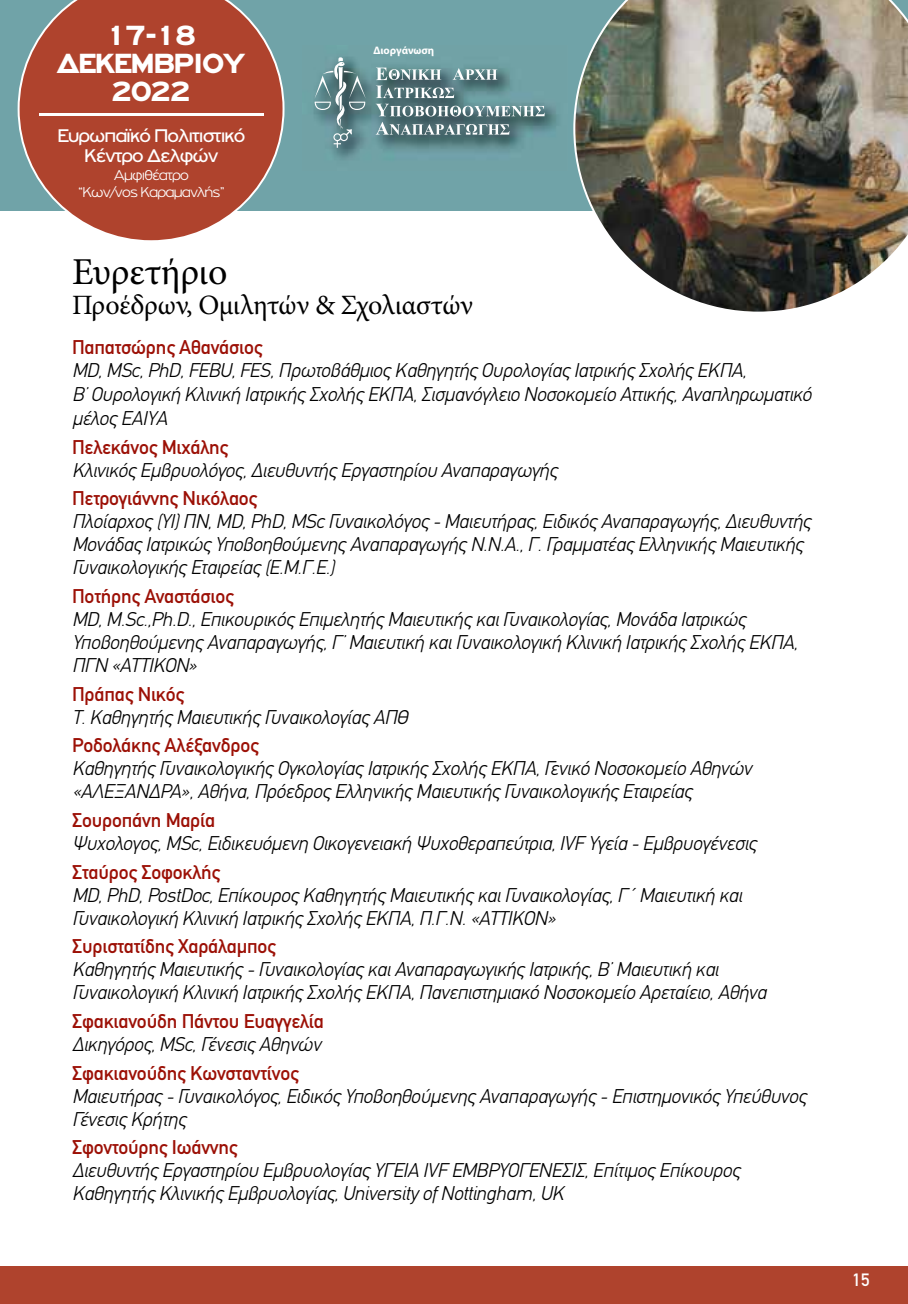
<style>
.page{position:relative;width:908px;height:1304px;background:#fff}
.page>*{position:absolute;margin:0;border:0;box-sizing:border-box;transform-origin:0 0}
.t1{font:38px "Minion Pro";letter-spacing:-.01em;color:#000}
.t2{font:900 29.6px/27.8px "PF Highway Gothic Ext";letter-spacing:-.05em;color:#fff;text-align:center}
.t3{font:28px "Minion Pro";letter-spacing:-.02em;color:#000}
.t4{font:italic 300 20px/23px "PF Din Text";letter-spacing:-.01em;color:#000}
.t5{font:500 20px "PF Din Text";letter-spacing:-.01em;color:#9c1006}
.t6{font:19.6px/20.2px "PF Highway Gothic Ext";letter-spacing:-.05em;color:#fff;text-align:center}
.t7{font:500 18px "PF Din Text";color:#fff}
.t8{font:300 15.2px/17.6px "PF Highway Gothic Ext";letter-spacing:-.05em;color:#fff;text-align:center}
.t9{font:700 10.8px "Myriad Pro";letter-spacing:-.005em;color:#fff}
</style>
<div class="page">
<div style="left:0;top:0;width:907px;height:211px;background:#70a3a8"></div>
<svg style="left:18px;top:0;width:266px;height:241px;fill:#af432d"></svg>
<hr style="left:39px;top:114px;width:224px;height:2px;background:#fff">
<div style="left:0;top:1266px;width:907px;height:38px;background:#af432d"></div>
<img style="left:573px;top:0;width:334px;height:312px">
<img style="left:332px;top:66px;width:226px;height:94px">
<svg style="left:452px;top:68px;width:45px;height:12px"></svg>
<svg style="left:376px;top:68px;width:65px;height:12px"></svg>
<svg style="left:376px;top:86px;width:78px;height:12px"></svg>
<svg style="left:375px;top:104px;width:169px;height:12px;background:#8aa2a6"></svg>
<svg style="left:375px;top:122px;width:134px;height:13px;background:#80979b"></svg>
<svg style="left:314px;top:57px;width:51px;height:91px"></svg>
<h2 class="t2" style="left:57px;top:21px;width:190px">17-18 ∆ΕΚΕΜΒΡΙΟΥ<br>2022</h2>
<p class="t6" style="left:57px;top:126px;width:189px">Ευρωπαϊκό Πολιτιστικό<br>Κέντρο ∆ελφών</p>
<p class="t8" style="left:78px;top:166px;width:148px">Αµφιθέατρο<br>“Κων/νος Καραµανλής”</p>
<p class="t9" style="left:373px;top:43px;width:62px">Διοργάνωση</p>
<h1 class="t1" style="left:72px;top:247px;width:157px">Ευρετήριο</h1>
<h3 class="t3" style="left:72px;top:286px;width:402px">Προέδρων, Ομιλητών &amp; Σχολιαστών</h3>
<p class="t5" style="left:72px;top:336px;width:192px">Παπατσώρης Αθανάσιος</p>
<p class="t4" style="left:72px;top:358px;width:740px;line-height:24px">MD, MSc, PhD, FEBU, FES, Πρωτοβάθμιος Καθηγητής Ουρολογίας Ιατρικής Σχολής ΕΚΠΑ,<br>Β’ Ουρολογική Κλινική Ιατρικής Σχολής ΕΚΠΑ, Σισμανόγλειο Νοσοκομείο Αττικής, Αναπληρωματικό μέλος ΕΑΙΥΑ</p>
<p class="t5" style="left:72px;top:435px;width:157px">Πελεκάνος Μιχάλης</p>
<p class="t4" style="left:72px;top:458px;width:486px">Κλινικός Εμβρυολόγος, Διευθυντής Εργαστηρίου Αναπαραγωγής</p>
<p class="t5" style="left:72px;top:487px;width:186px">Πετρογιάννης Νικόλαος</p>
<p class="t4" style="left:72px;top:510px;width:739px">Πλοίαρχος (ΥΙ) ΠΝ, MD, PhD, MSc Γυναικολόγος - Μαιευτήρας, Ειδικός Αναπαραγωγής, Διευθυντής<br>Μονάδας Ιατρικώς Υποβοηθούμενης Αναπαραγωγής Ν.Ν.Α., Γ. Γραμματέας Ελληνικής Μαιευτικής<br>Γυναικολογικής Εταιρείας (Ε.Μ.Γ.Ε.)</p>
<p class="t5" style="left:72px;top:585px;width:163px">Ποτήρης Αναστάσιος</p>
<p class="t4" style="left:72px;top:608px;width:727px">MD, M.Sc.,Ph.D., Επικουρικός Επιμελητής Μαιευτικής και Γυναικολογίας, Μονάδα Ιατρικώς<br>Υποβοηθούμενης Αναπαραγωγής, Γ’ Μαιευτική και Γυναικολογική Κλινική Ιατρικής Σχολής ΕΚΠΑ,<br>ΠΓΝ «ΑΤΤΙΚΟΝ»</p>
<p class="t5" style="left:72px;top:682px;width:113px">Πράπας Νικός</p>
<p class="t4" style="left:72px;top:705px;width:337px">Τ. Καθηγητής Μαιευτικής Γυναικολογίας ΑΠΘ</p>
<p class="t5" style="left:72px;top:734px;width:188px">Ροδολάκης Αλέξανδρος</p>
<p class="t4" style="left:72px;top:757px;width:681px">Καθηγητής Γυναικολογικής Ογκολογίας Ιατρικής Σχολής ΕΚΠΑ, Γενικό Νοσοκομείο Αθηνών «ΑΛΕΞΑΝΔΡΑ», Αθήνα, Πρόεδρος Ελληνικής Μαιευτικής Γυναικολογικής Εταιρείας</p>
<p class="t5" style="left:72px;top:809px;width:145px">Σουροπάνη Μαρία</p>
<p class="t4" style="left:72px;top:832px;width:685px">Ψυχολογος, ΜSc, Ειδικευόμενη Οικογενειακή Ψυχοθεραπεύτρια, IVF Υγεία - Εμβρυογένεσις</p>
<p class="t5" style="left:72px;top:860px;width:149px">Σταύρος Σοφοκλής</p>
<p class="t4" style="left:72px;top:883px;width:671px">MD, PhD, PostDoc, Επίκουρος Καθηγητής Μαιευτικής και Γυναικολογίας, Γ΄ Μαιευτική και<br>Γυναικολογική Κλινική Ιατρικής Σχολής ΕΚΠΑ, Π.Γ.Ν. «ΑΤΤΙΚΟΝ»</p>
<p class="t5" style="left:72px;top:935px;width:205px">Συριστατίδης Χαράλαμπος</p>
<p class="t4" style="left:72px;top:958px;width:695px">Καθηγητής Μαιευτικής - Γυναικολογίας και Αναπαραγωγικής Ιατρικής, Β’ Μαιευτική και<br>Γυναικολογική Κλινική Ιατρικής Σχολής ΕΚΠΑ, Πανεπιστημιακό Νοσοκομείο Αρεταίειο, Αθήνα</p>
<p class="t5" style="left:72px;top:1010px;width:253px">Σφακιανούδη Πάντου Ευαγγελία</p>
<p class="t4" style="left:72px;top:1033px;width:250px">Δικηγόρος, ΜSc, Γένεσις Αθηνών</p>
<p class="t5" style="left:72px;top:1061px;width:228px">Σφακιανούδης Κωνσταντίνος</p>
<p class="t4" style="left:72px;top:1084px;width:735px">Μαιευτήρας - Γυναικολόγος, Ειδικός Υποβοηθούμενης Αναπαραγωγής - Επιστημονικός Υπεύθυνος<br>Γένεσις Κρήτης</p>
<p class="t5" style="left:72px;top:1136px;width:167px">Σφοντούρης Ιωάννης</p>
<p class="t4" style="left:72px;top:1159px;width:669px">Διευθυντής Εργαστηρίου Εμβρυολογίας ΥΓΕΙΑ IVF ΕΜΒΡΥΟΓΕΝΕΣΙΣ, Επίτιμος Επίκουρος<br>Καθηγητής Κλινικής Εμβρυολογίας, University of Nottingham, UK</p>
<p class="t7" style="left:852px;top:1269px;width:19px">15</p>
</div>
